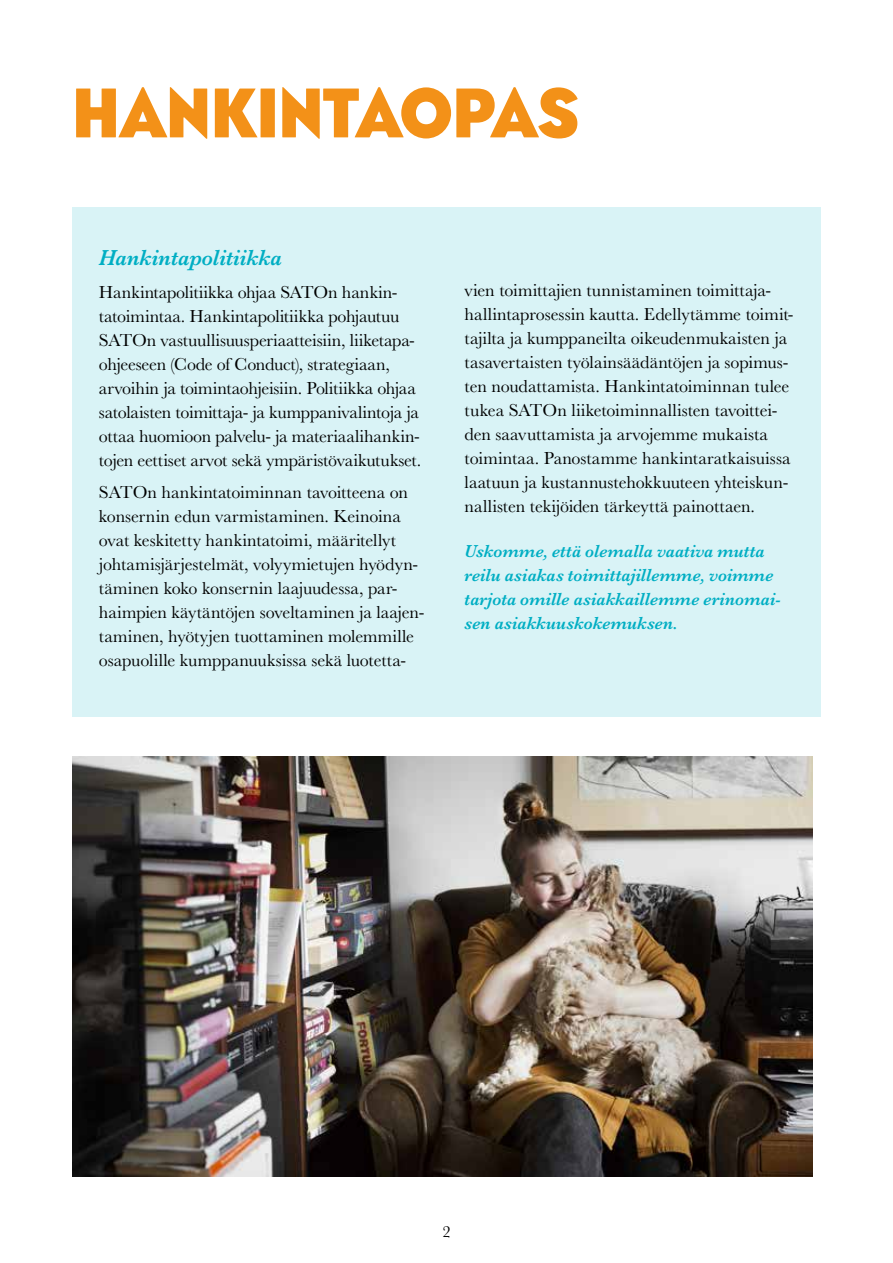
<style>
.page{position:relative;width:893px;height:1263px;background:#fff}
.page>*{position:absolute;margin:0;border:0;box-sizing:border-box;transform-origin:0 0}
.t1{font:900 69.75px "Telefon";letter-spacing:-.01em;color:#f39118}
.t2{font:italic 600 22.5px "Baskerville MT Pro";color:#00aec3;scale:.96 1}
.t3{font:18px/24px "Baskerville MT Pro";color:#000}
.t4{font:italic 600 18px/24px "Baskerville MT Pro";color:#00aec3;scale:.96 1}
.t5{font:16.5px "Baskerville MT Pro";color:#000}
</style>
<div class="page">
<div style="left:72px;top:207px;width:749px;height:509px;background:#d9f3f6"></div>
<img style="left:72px;top:757px;width:741px;height:419px">
<h1 class="t1" style="left:73px;top:67px;width:508px">HANKINTAOPAS</h1>
<p class="t2" style="left:99px;top:245px;width:192px">Hankintapolitiikka</p>
<p class="t3" style="left:99px;top:280px;width:324px">Hankintapolitiikka ohjaa SATOn hankin&shy;tatoimintaa. Hankintapolitiikka pohjautuu SATOn vastuullisuusperiaatteisiin, liiketapa&shy;ohjeeseen (Code of Conduct), strategiaan, arvoihin ja toimintaohjeisiin. Politiikka ohjaa satolaisten toimittaja- ja kumppanivalintoja ja ottaa huomioon palvelu- ja materiaalihankin&shy;tojen eettiset arvot sekä ympäristövaikutukset.</p>
<p class="t3" style="left:99px;top:480px;width:327px">SATOn hankintatoiminnan tavoitteena on konsernin edun varmistaminen. Keinoina ovat keskitetty hankintatoimi, määritellyt johtamisjärjestelmät, volyymietujen hyödyn&shy;täminen koko konsernin laajuudessa, par&shy;haimpien käytäntöjen soveltaminen ja laajen&shy;taminen, hyötyjen tuottaminen molemmille osapuolille kumppanuuksissa sekä luotetta-</p>
<p class="t3" style="left:465px;top:278px;width:330px">vien toimittajien tunnistaminen toimittaja&shy;hallintaprosessin kautta. Edellytämme toimit&shy;tajilta ja kumppaneilta oikeudenmukaisten ja tasavertaisten työlainsäädäntöjen ja sopimus&shy;ten noudattamista. Hankintatoiminnan tulee tukea SATOn liiketoiminnallisten tavoittei&shy;den saavuttamista ja arvojemme mukaista toimintaa. Panostamme hankintaratkaisuissa laatuun ja kustannustehokkuuteen yhteiskun&shy;nallisten tekijöiden tärkeyttä painottaen.</p>
<p class="t4" style="left:465px;top:539px;width:331px">Uskomme, että olemalla vaativa mutta reilu asiakas toimittajillemme, voimme tarjota omille asiakkaillemme erinomai&shy;sen asiakkuuskokemuksen.</p>
<p class="t5" style="left:442px;top:1222px;width:10px">2</p>
</div>
